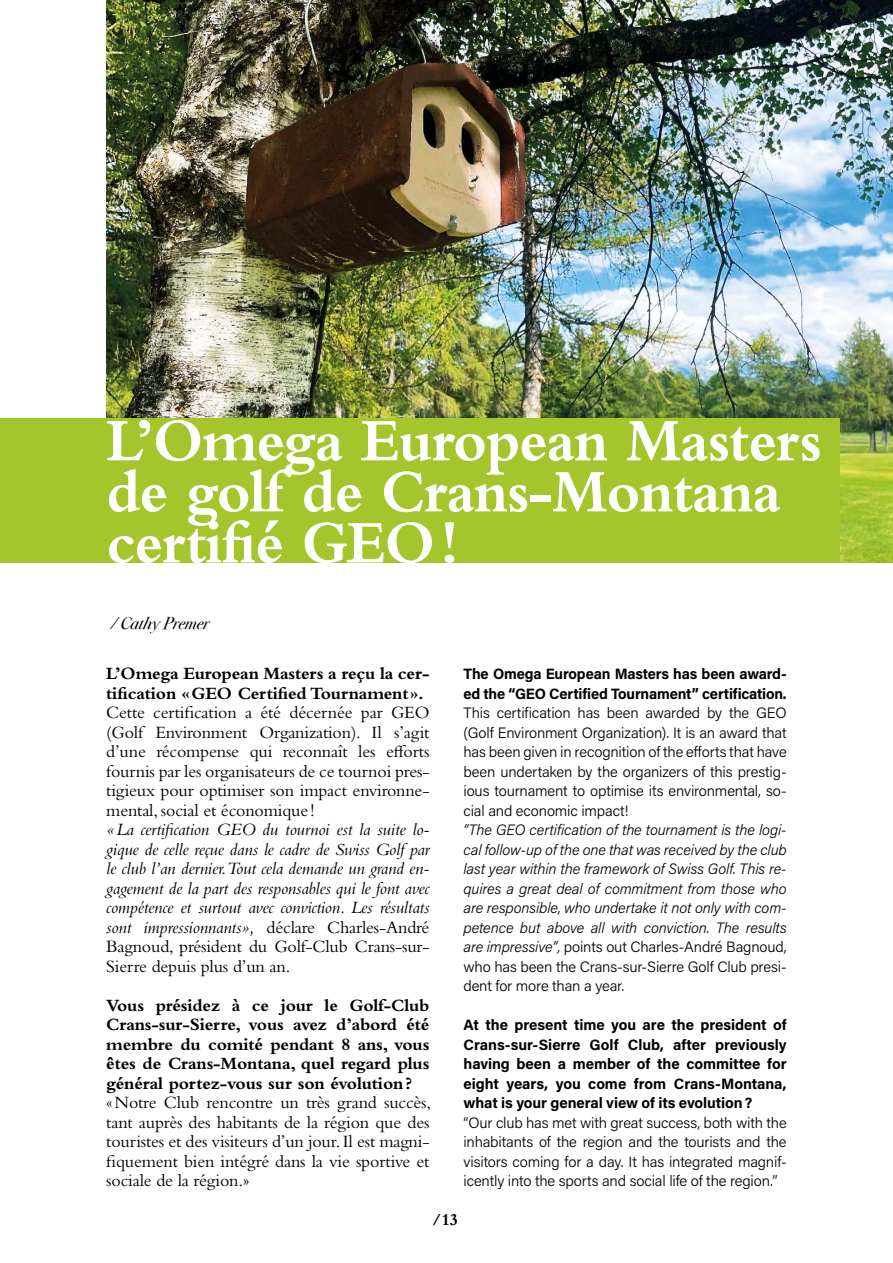
<style>
.page{position:relative;width:893px;height:1263px;background:#fff}
.page>*{position:absolute;margin:0;border:0;box-sizing:border-box;transform-origin:0 0}
.t1{font:700 63px/51px "Bembo Std";letter-spacing:-.02em;color:#fff;scale:.95 1}
.t2{font:18px/19.5px "Bembo Std";letter-spacing:-.01em;color:#000;text-align:justify}
.t3{font:italic 18px/19.5px "Bembo Std";letter-spacing:-.01em;color:#000;text-align:justify}
.t4{font:700 18px/19.5px "Bembo Std";letter-spacing:-.01em;color:#000}
.t5{font:italic 17.25px "Bodoni Svty Two ITCTT";letter-spacing:-.005em;color:#000}
.t6{font:700 17.25px "Bembo Std";color:#000}
.t7{font:300 15px/19.5px "Acumin Pro";letter-spacing:-.01em;color:#000;text-align:justify}
.t8{font:italic 300 15px/19.5px "Acumin Pro";letter-spacing:-.01em;color:#000;text-align:justify}
.t9{font:700 15px/19.5px "Acumin Pro";letter-spacing:-.01em;color:#000}
.s1{font-style:normal}
</style>
<div class="page">
<img style="left:106px;top:0;width:787px;height:562px">
<div style="left:0;top:418px;width:840px;height:144px;background:#a4c52c"></div>
<h1 class="t1" style="left:106px;top:415px;width:755px">L’Omega European Masters de golf de Crans-Montana certifié GEO!</h1>
<p class="t5" style="left:111px;top:608px;width:100px">/ Cathy Premer</p>
<p class="t4" style="left:106px;top:664px;width:325px">L’Omega European Masters a reçu la cer&shy;tification «GEO Certified Tournament».</p>
<p class="t2" style="left:106px;top:703px;width:325px">Cette certification a été décernée par GEO (Golf Environment Organization). Il s’agit d’une récompense qui reconnaît les efforts fournis par les organisateurs de ce tournoi pres&shy;tigieux pour optimiser son impact environne&shy;mental, social et économique!</p>
<p class="t3" style="left:106px;top:819px;width:325px">«La certification GEO du tournoi est la suite lo&shy;gique de celle reçue dans le cadre de Swiss Golf par le club l’an dernier.Tout cela demande un grand en&shy;gagement de la part des responsables qui le font avec compétence et surtout avec conviction. Les résultats sont impressionnants», <span class="s1">déclare Charles-André Bagnoud, président du Golf-Club Crans-sur-Sierre depuis plus d’un an.</span></p>
<p class="t4" style="left:106px;top:995px;width:325px;text-align:justify">Vous présidez à ce jour le Golf-Club Crans-sur-Sierre, vous avez d’abord été membre du comité pendant 8 ans, vous êtes de Crans-Montana, quel regard plus général portez-vous sur son évolution?</p>
<p class="t2" style="left:106px;top:1092px;width:326px">«Notre Club rencontre un très grand succès, tant auprès des habitants de la région que des touristes et des visiteurs d’un jour. Il est magni&shy;fiquement bien intégré dans la vie sportive et sociale de la région.»</p>
<p class="t9" style="left:463px;top:664px;width:325px">The Omega European Masters has been award&shy;ed the “GEO Certified Tournament” certification.</p>
<p class="t7" style="left:463px;top:703px;width:325px">This certification has been awarded by the GEO (Golf Environment Organization). It is an award that has been given in recognition of the efforts that have been undertaken by the organizers of this prestig&shy;ious tournament to optimise its environmental, so&shy;cial and economic impact!</p>
<p class="t8" style="left:463px;top:820px;width:325px">“The GEO certification of the tournament is the logi&shy;cal follow-up of the one that was received by the club last year within the framework of Swiss Golf. This re&shy;quires a great deal of commitment from those who are responsible, who undertake it not only with com&shy;petence but above all with conviction. The results are impressive”, <span class="s1">points out Charles-André Bagnoud, who has been the Crans-sur-Sierre Golf Club presi&shy;dent for more than a year.</span></p>
<p class="t9" style="left:463px;top:1015px;width:325px;text-align:justify">At the present time you are the president of Crans-sur-Sierre Golf Club, after previously having been a member of the committee for eight years, you come from Crans-Montana, what is your general view of its evolution?</p>
<p class="t7" style="left:463px;top:1112px;width:325px">“Our club has met with great success, both with the inhabitants of the region and the tourists and the visitors coming for a day. It has integrated magnif&shy;icently into the sports and social life of the region.”</p>
<p class="t6" style="left:432px;top:1210px;width:28px">/13</p>
</div>
